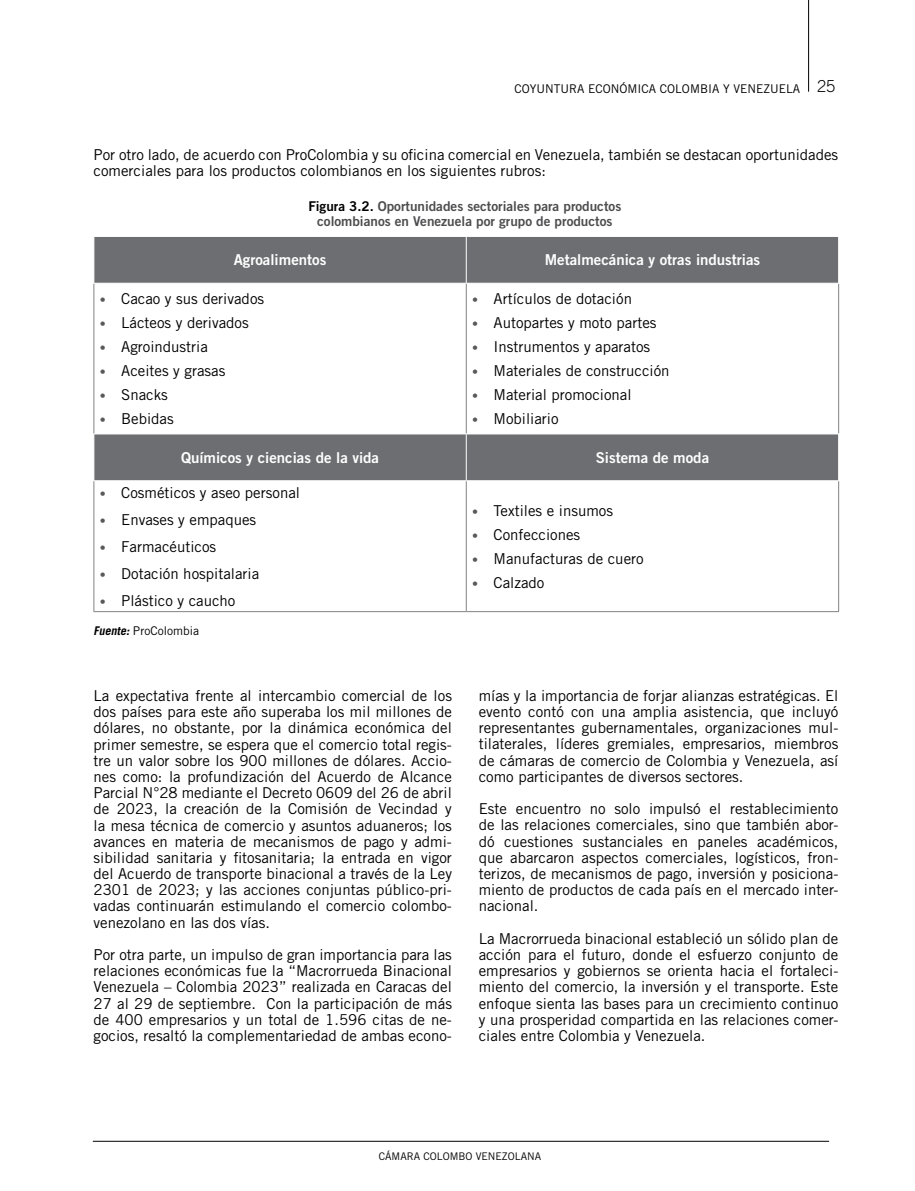
<style>
.page{position:relative;width:915px;height:1191px;background:#fff}
.page>*{position:absolute;margin:0;border:0;box-sizing:border-box;transform-origin:0 0}
.t1{font:15px/16.2px "Trade Gothic LT Std";color:#000;text-align:justify}
.t2{font:15px "Trade Gothic LT Std Bd 2";color:#fff}
.t3{font:13.5px/14.5px "Trade Gothic LT Std Bd 2";color:#4d4d4f;text-align:center}
.t4{font:12px "Trade Gothic LT Std";color:#000}
.t5{font:10.5px "Trade Gothic LT Std";color:#000}
.s1{font-weight:300;font-size:16.5px}
.s2{color:#000}
.s3{font-size:12px;color:#58595b}
.s4{font-weight:700;font-style:italic}
</style>
<div class="page">
<hr style="left:93px;top:1140px;width:735px;height:1px;background:#000">
<div style="left:94px;top:237px;width:744px;height:46px;background:#6d6e71"></div>
<div style="left:94px;top:434px;width:744px;height:46px;background:#6d6e71"></div>
<hr style="left:93px;top:283px;width:1px;height:150px;background:#808285">
<hr style="left:465px;top:283px;width:1px;height:150px;background:#808285">
<hr style="left:838px;top:283px;width:1px;height:150px;background:#808285">
<hr style="left:93px;top:481px;width:1px;height:130px;background:#808285">
<hr style="left:465px;top:481px;width:1px;height:130px;background:#808285">
<hr style="left:838px;top:481px;width:1px;height:130px;background:#808285">
<hr style="left:93px;top:611px;width:373px;height:1px;background:#808285">
<hr style="left:466px;top:611px;width:372px;height:1px;background:#808285">
<hr style="left:93px;top:283px;width:373px;height:1px;background:#fff">
<hr style="left:465px;top:237px;width:1px;height:46px;background:#fff">
<hr style="left:465px;top:434px;width:1px;height:46px;background:#fff">
<hr style="left:807px;top:0;width:1px;height:92px;background:#000">
<p class="t4" style="left:514px;top:82px;width:322px">COYUNTURA ECONÓMICA COLOMBIA Y VENEZUELA <span class="s1">25</span></p>
<p class="t1" style="left:94px;top:146px;width:746px">Por otro lado, de acuerdo con ProColombia y su oficina comercial en Venezuela, también se destacan oportunidades comerciales para los productos colombianos en los siguientes rubros:</p>
<p class="t3" style="left:308px;top:199px;width:314px"><span class="s2">Figura 3.2.</span> Oportunidades sectoriales para productos colombianos en Venezuela por grupo de productos</p>
<p class="t2" style="left:234px;top:250px;width:94px">Agroalimentos</p>
<p class="t2" style="left:544px;top:250px;width:217px">Metalmecánica y otras industrias</p>
<p class="t1" style="left:100px;top:290px;width:166px"><span class="s3">•</span> Cacao y sus derivados</p>
<p class="t1" style="left:100px;top:314px;width:150px"><span class="s3">•</span> Lácteos y derivados</p>
<p class="t1" style="left:100px;top:338px;width:109px"><span class="s3">•</span> Agroindustria</p>
<p class="t1" style="left:100px;top:362px;width:127px"><span class="s3">•</span> Aceites y grasas</p>
<p class="t1" style="left:100px;top:386px;width:69px"><span class="s3">•</span> Snacks</p>
<p class="t1" style="left:100px;top:410px;width:75px"><span class="s3">•</span> Bebidas</p>
<p class="t1" style="left:472px;top:290px;width:161px"><span class="s3">•</span> Artículos de dotación</p>
<p class="t1" style="left:472px;top:314px;width:186px"><span class="s3">•</span> Autopartes y moto partes</p>
<p class="t1" style="left:472px;top:338px;width:179px"><span class="s3">•</span> Instrumentos y aparatos</p>
<p class="t1" style="left:472px;top:362px;width:199px"><span class="s3">•</span> Materiales de construcción</p>
<p class="t1" style="left:472px;top:386px;width:161px"><span class="s3">•</span> Material promocional</p>
<p class="t1" style="left:472px;top:410px;width:88px"><span class="s3">•</span> Mobiliario</p>
<p class="t2" style="left:181px;top:448px;width:199px">Químicos y ciencias de la vida</p>
<p class="t2" style="left:595px;top:448px;width:115px">Sistema de moda</p>
<p class="t1" style="left:100px;top:484px;width:201px"><span class="s3">•</span> Cosméticos y aseo personal</p>
<p class="t1" style="left:100px;top:511px;width:158px"><span class="s3">•</span> Envases y empaques</p>
<p class="t1" style="left:100px;top:538px;width:118px"><span class="s3">•</span> Farmacéuticos</p>
<p class="t1" style="left:100px;top:565px;width:161px"><span class="s3">•</span> Dotación hospitalaria</p>
<p class="t1" style="left:100px;top:592px;width:137px"><span class="s3">•</span> Plástico y caucho</p>
<p class="t1" style="left:472px;top:502px;width:142px"><span class="s3">•</span> Textiles e insumos</p>
<p class="t1" style="left:472px;top:526px;width:109px"><span class="s3">•</span> Confecciones</p>
<p class="t1" style="left:472px;top:550px;width:173px"><span class="s3">•</span> Manufacturas de cuero</p>
<p class="t1" style="left:472px;top:574px;width:74px"><span class="s3">•</span> Calzado</p>
<p class="t4" style="left:94px;top:624px;width:107px"><span class="s4">Fuente:</span> ProColombia</p>
<p class="t1" style="left:94px;top:687px;width:360px">La expectativa frente al intercambio comercial de los dos países para este año superaba los mil millones de dólares, no obstante, por la dinámica económica del primer semestre, se espera que el comercio total regis&shy;tre un valor sobre los 900 millones de dólares. Accio&shy;nes como: la profundización del Acuerdo de Alcance Parcial N°28 mediante el Decreto 0609 del 26 de abril de 2023, la creación de la Comisión de Vecindad y la mesa técnica de comercio y asuntos aduaneros; los avances en materia de mecanismos de pago y admi&shy;sibilidad sanitaria y fitosanitaria; la entrada en vigor del Acuerdo de transporte binacional a través de la Ley 2301 de 2023; y las acciones conjuntas público-pri&shy;vadas continuarán estimulando el comercio colombo&shy;venezolano en las dos vías.</p>
<p class="t1" style="left:94px;top:946px;width:360px">Por otra parte, un impulso de gran importancia para las relaciones económicas fue la “Macrorrueda Binacional Venezuela – Colombia 2023” realizada en Caracas del 27 al 29 de septiembre. Con la participación de más de 400 empresarios y un total de 1.596 citas de ne&shy;gocios, resaltó la complementariedad de ambas econo-</p>
<p class="t1" style="left:478px;top:687px;width:361px">mías y la importancia de forjar alianzas estratégicas. El evento contó con una amplia asistencia, que incluyó representantes gubernamentales, organizaciones mul&shy;tilaterales, líderes gremiales, empresarios, miembros de cámaras de comercio de Colombia y Venezuela, así como participantes de diversos sectores.</p>
<p class="t1" style="left:478px;top:800px;width:361px">Este encuentro no solo impulsó el restablecimiento de las relaciones comerciales, sino que también abor&shy;dó cuestiones sustanciales en paneles académicos, que abarcaron aspectos comerciales, logísticos, fron&shy;terizos, de mecanismos de pago, inversión y posiciona&shy;miento de productos de cada país en el mercado inter&shy;nacional.</p>
<p class="t1" style="left:478px;top:930px;width:361px">La Macrorrueda binacional estableció un sólido plan de acción para el futuro, donde el esfuerzo conjunto de empresarios y gobiernos se orienta hacia el fortaleci&shy;miento del comercio, la inversión y el transporte. Este enfoque sienta las bases para un crecimiento continuo y una prosperidad compartida en las relaciones comer&shy;ciales entre Colombia y Venezuela.</p>
<p class="t5" style="left:378px;top:1149px;width:164px">CÁMARA COLOMBO VENEZOLANA</p>
</div>
